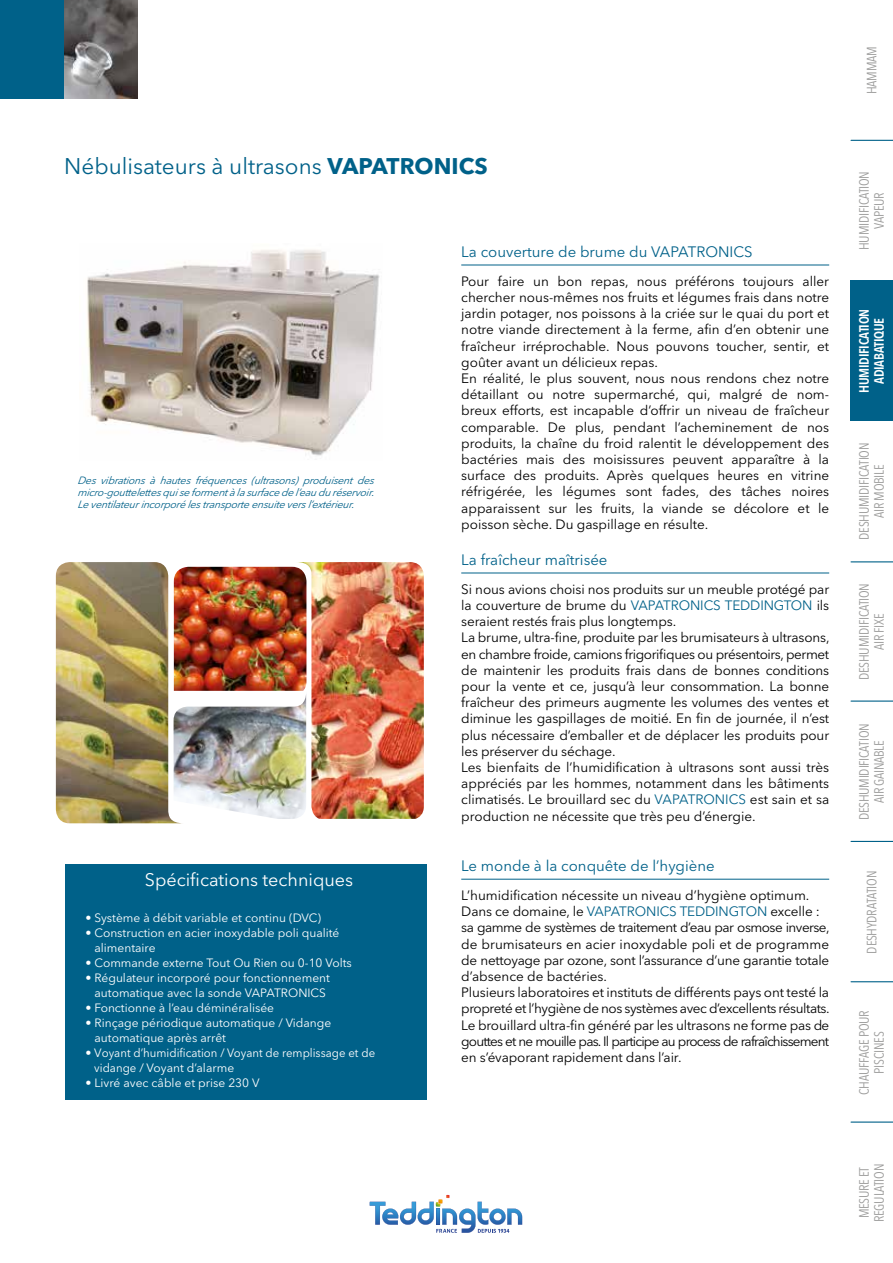
<style>
.page{position:relative;width:893px;height:1263px;background:#fff}
.page>*{position:absolute;margin:0;border:0;box-sizing:border-box;transform-origin:0 0}
.t1{font:22.5px "Avenir Next LT Pro";color:#006189}
.t2{font:18px "Avenir Next LT Pro";color:#fff}
.t3{font:15px "Avenir Next LT Pro";color:#006189}
.t4{font:13.5px/16.2px "Avenir Next LT Pro";letter-spacing:-.01em;color:#000}
.t5{font:13.5px/15px "Avenir Next Condensed";letter-spacing:-.02em;color:#9d9d9c;text-align:center}
.t6{font:600 13.5px/15px "Avenir Next Condensed";letter-spacing:-.02em;color:#fff;text-align:center}
.t7{font:12px/15px "Avenir Next LT Pro";color:#fff}
.t8{font:italic 10.5px/12px "Avenir Next LT Pro";letter-spacing:-.02em;color:#006189;text-align:justify}
.s1{font-weight:700}
.s2{color:#006189}
</style>
<div class="page">
<img style="left:64px;top:0;width:74px;height:99px">
<div style="left:0;top:0;width:64px;height:99px;background:#006189"></div>
<img style="left:87px;top:250px;width:293px;height:206px">
<div style="left:65px;top:864px;width:361px;height:235px;background:#006189"></div>
<img style="left:56px;top:562px;width:240px;height:261px">
<img style="left:296px;top:562px;width:128px;height:257px">
<svg style="left:370px;top:1195px;width:152px;height:38px"></svg>
<div style="left:850px;top:281px;width:43px;height:140px;background:#006189"></div>
<hr style="left:851px;top:561px;width:42px;height:1px;background:#006189">
<hr style="left:851px;top:700px;width:42px;height:2px;background:#006189">
<hr style="left:851px;top:841px;width:42px;height:1px;background:#006189">
<hr style="left:851px;top:981px;width:42px;height:1px;background:#006189">
<hr style="left:851px;top:1121px;width:42px;height:2px;background:#006189">
<hr style="left:851px;top:140px;width:42px;height:1px;background:#006189">
<hr style="left:461px;top:265px;width:368px;height:1px;background:#006189">
<hr style="left:461px;top:573px;width:368px;height:1px;background:#006189">
<hr style="left:461px;top:879px;width:368px;height:1px;background:#006189">
<h1 class="t1" style="left:64px;top:153px;width:425px">Nébulisateurs à ultrasons <span class="s1">VAPATRONICS</span></h1>
<p class="t8" style="left:78px;top:474px;width:300px">Des vibrations à hautes fréquences (ultrasons) p roduisent des micro-g outtelettesquise formentà la surface de l’eau du réservoir.<br>Le ventilateurincorp oré lestransp orte ensuite versl’extérieur.</p>
<h2 class="t2" style="left:145px;top:869px;width:210px">Spécifications techniques</h2>
<p class="t7" style="left:86px;top:910px;width:237px">• Système à débit variable et continu (DVC)</p>
<p class="t7" style="left:95px;top:925px;width:246px;text-indent:-9px">• Construction en acier inoxydable poli qualité alimentaire</p>
<p class="t7" style="left:86px;top:955px;width:268px">• Commande externe Tout Ou Rien ou 0-10 Volts</p>
<p class="t7" style="left:86px;top:970px;width:246px;text-align:center">• Régulateur incorporé pour fonctionnement automatique avec la sonde VAPATRONICS</p>
<p class="t7" style="left:86px;top:1000px;width:190px">• Fonctionne à l’eau déminéralisée</p>
<p class="t7" style="left:95px;top:1015px;width:238px;text-indent:-9px">• Rinçage périodique automatique / Vidange automatique après arrêt</p>
<p class="t7" style="left:94px;top:1045px;width:282px;text-indent:-9px">• Voyant d’humidification / Voyant de remplissage et de vidange / Voyant d’alarme</p>
<p class="t7" style="left:86px;top:1075px;width:175px">• Livré avec câble et prise 230 V</p>
<p class="t3" style="left:461px;top:243px;width:293px">La couverture de brume du VAPATRONICS</p>
<p class="t4" style="left:461px;top:273px;width:369px">Pour faire un bon repas, nous préférons toujours aller chercher nous-mêmes nos fruits et légumes frais dans notre jardin potager, nos poissons à la criée sur le quai du port et notre viande directement à la ferme, afin d’en obtenir une fraîcheur irréprochable. Nous pouvons toucher, sentir, et goûter avant un délicieux repas.<br>En réalité, le plus souvent, nous nous rendons chez notre détaillant ou notre supermarché, qui, malgré de nom&shy;breux efforts, est incapable d’offrir un niveau de fraîcheur comparable. De plus, pendant l’acheminement de nos produits, la chaîne du froid ralentit le développement des bactéries mais des moisissures peuvent apparaître à la surface des produits. Après quelques heures en vitrine réfrigérée, les légumes sont fades, des tâches noires apparaissent sur les fruits, la viande se décolore et le poisson sèche. Du gaspillage en résulte.</p>
<p class="t3" style="left:461px;top:551px;width:148px">La fraîcheur maîtrisée</p>
<p class="t4" style="left:461px;top:581px;width:370px">Si nous avions choisi nos produits sur un meuble protégé par la couverture de brume du <span class="s2">VAPATRONICS TEDDINGTON</span> ils seraient restés frais plus longtemps.<br>La brume, ultra-fine, produite par les brumisateurs à ultrasons, en chambre froide, camions frigorifiques ou présentoirs, permet de maintenir les produits frais dans de bonnes conditions pour la vente et ce, jusqu’à leur consommation. La bonne fraîcheur des primeurs augmente les volumes des ventes et diminue les gaspillages de moitié. En fin de journée, il n’est plus nécessaire d’emballer et de déplacer les produits pour les préserver du séchage.<br>Les bienfaits de l’humidification à ultrasons sont aussi très appréciés par les hommes, notamment dans les bâtiments climatisés. Le brouillard sec du <span class="s2">VAPATRONICS</span> est sain et sa production ne nécessite que très peu d’énergie.</p>
<p class="t3" style="left:461px;top:857px;width:255px">Le monde à la conquête de l’hygiène</p>
<p class="t4" style="left:461px;top:887px;width:370px">L’humidification nécessite un niveau d’hygiène optimum.<br>Dans ce domaine, le <span class="s2">VAPATRONICS TEDDINGTON</span> excelle : sa gamme de systèmes de traitement d’eau par osmose inverse, de brumisateurs en acier inoxydable poli et de programme de nettoyage par ozone, sont l’assurance d’une garantie totale d’absence de bactéries.<br>Plusieurs laboratoires et instituts de différents pays ont testé la propreté et l’hygiène de nos systèmes avec d’excellents résultats.<br>Le brouillard ultra-fin généré par les ultrasons ne forme pas de gouttes et ne mouille pas. Il participe au process de rafraîchissement en s’évaporant rapidement dans l’air.</p>
<p class="t5" style="left:863px;top:94px;width:49px;rotate:-90deg">HAMMAM</p>
<p class="t5" style="left:856px;top:250px;width:81px;rotate:-90deg">HUMIDIFICATION<br>VAPEUR</p>
<p class="t6" style="left:856px;top:393px;width:86px;rotate:-90deg">HUMIDIFICATION<br>ADIABATIQUE</p>
<p class="t5" style="left:856px;top:540px;width:99px;rotate:-90deg">DESHUMIDIFICATION<br>AIR MOBILE</p>
<p class="t5" style="left:856px;top:680px;width:99px;rotate:-90deg">DESHUMIDIFICATION<br>AIR FIXE</p>
<p class="t5" style="left:856px;top:820px;width:99px;rotate:-90deg">DESHUMIDIFICATION<br>AIR GAINABLE</p>
<p class="t5" style="left:863px;top:953px;width:84px;rotate:-90deg">DESHYDRATATION</p>
<p class="t5" style="left:856px;top:1095px;width:86px;rotate:-90deg">CHAUFFAGE POUR<br>PISCINES</p>
<p class="t5" style="left:856px;top:1222px;width:60px;text-align:left;rotate:-90deg">MESURE ET<br>REGULATION</p>
</div>
